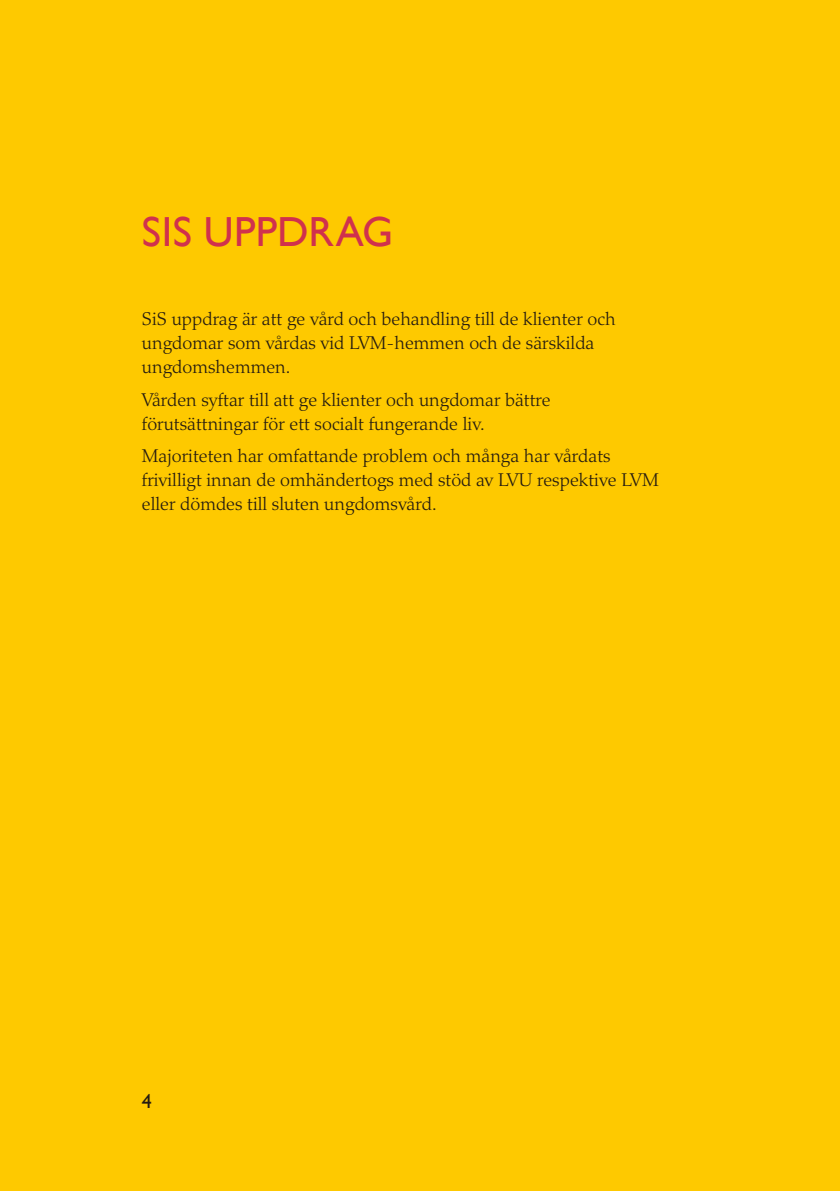
<style>
.page{position:relative;width:840px;height:1191px;background:#fff}
.page>*{position:absolute;margin:0;border:0;box-sizing:border-box;transform-origin:0 0}
.t1{font:42px "Gill Sans";letter-spacing:.005em;color:#d0314d}
.t2{font:20px "Gill Sans";color:#241b11}
.t3{font:300 18.4px/24px "Palatino LT Std";color:#241b11}
</style>
<div class="page">
<div style="left:0;top:0;width:839px;height:1191px;background:#fec900"></div>
<h1 class="t1" style="left:142px;top:207px;width:253px">SIS UPPDRAG</h1>
<p class="t3" style="left:142px;top:307px;width:475px">SiS uppdrag är att ge vård och behandling till de klienter och ungdomar som vårdas vid LVM-hemmen och de särskilda ungdomshemmen.</p>
<p class="t3" style="left:142px;top:388px;width:410px">Vården syftar till att ge klienter och ungdomar bättre förutsättningar för ett socialt fungerande liv.</p>
<p class="t3" style="left:142px;top:444px;width:518px">Majoriteten har omfattande problem och många har vårdats frivilligt innan de omhändertogs med stöd av LVU respektive LVM eller dömdes till sluten ungdomsvård.</p>
<p class="t2" style="left:142px;top:1089px;width:11px">4</p>
</div>
